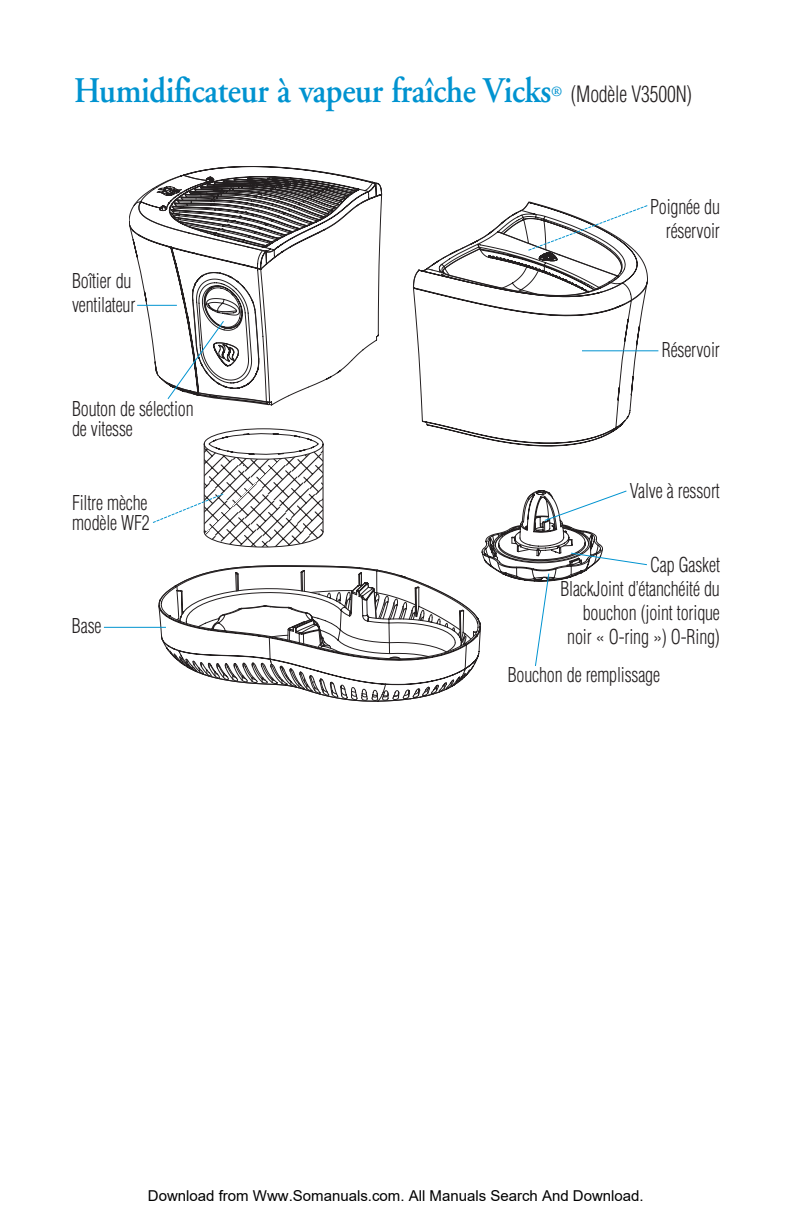
<style>
.page{position:relative;width:792px;height:1224px;background:#fff}
.page>*{position:absolute;margin:0;border:0;box-sizing:border-box;transform-origin:0 0}
.t1{font:600 36px "Adobe Garamond";letter-spacing:-.01em;color:#0093d0;scale:.9 1}
.t2{font:300 condensed 22px "Helvetica";letter-spacing:-.01em;color:#231f20;scale:.9 1}
.t3{font:300 condensed 20px/24px "Helvetica";letter-spacing:-.01em;color:#231f20;scale:.9 1}
.t4{font:15px "Arial";color:#000}
</style>
<div class="page">
<svg style="left:103px;top:166px;width:556px;height:536px"></svg>
<h1 class="t1" style="left:74px;top:76px;width:532px">Humidificateur à vapeur fraîche Vicks</h1>
<p class="t2" style="left:551px;top:85px;width:158px"><sup>®</sup> (Modèle V3500N)</p>
<p class="t3" style="left:72px;top:270px;width:72px">Boîtier du ventilateur</p>
<p class="t3" style="left:72px;top:401px;width:137px;line-height:20px">Bouton de sélection de vitesse</p>
<p class="t3" style="left:72px;top:494px;width:88px;line-height:20px">Filtre mèche modèle WF2</p>
<p class="t3" style="left:72px;top:616px;width:34px">Base</p>
<p class="t3" style="left:650px;top:196px;width:79px;text-align:right">Poignée du réservoir</p>
<p class="t3" style="left:662px;top:339px;width:66px">Réservoir</p>
<p class="t3" style="left:630px;top:481px;width:102px">Valve à ressort</p>
<p class="t3" style="left:560px;top:555px;width:179px;text-align:right">Cap Gasket<br>BlackJoint d’étanchéité du bouchon (joint torique noir « O-ring ») O-Ring)</p>
<p class="t3" style="left:508px;top:664px;width:171px">Bouchon de remplissage</p>
<p class="t4" style="left:148px;top:1187px;width:497px">Download from Www.Somanuals.com. All Manuals Search And Download.</p>
</div>
